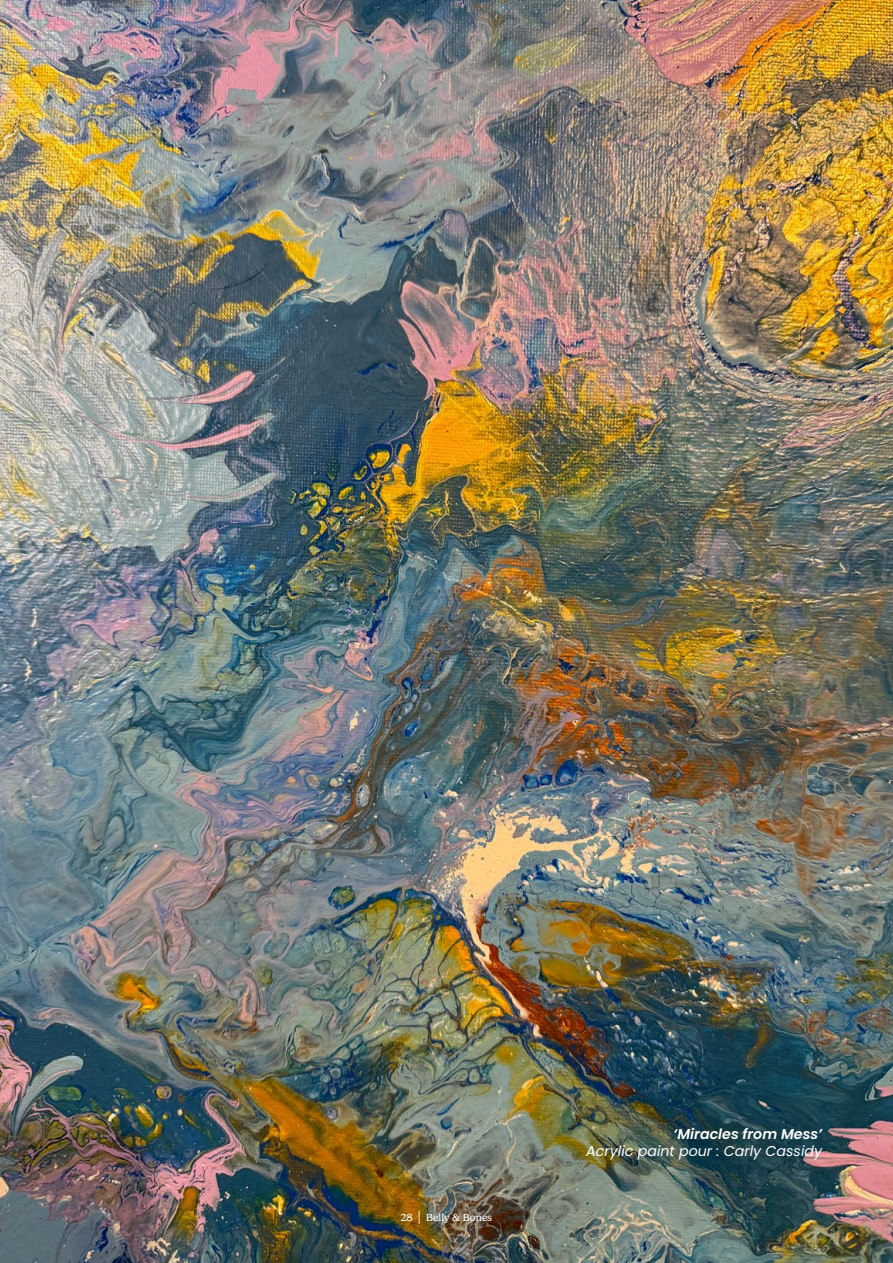
<style>
.page{position:relative;width:893px;height:1263px;background:#fff}
.page>*{position:absolute;margin:0;border:0;box-sizing:border-box;transform-origin:0 0}
.t1{font:italic 14.25px "Poppins";color:#fff}
.t2{font:italic 600 14.25px "Poppins";color:#fff}
.t3{font:10.5px "Gelica";color:#fff}
.s1{font-size:14.1px}
</style>
<div class="page">
<img style="left:0;top:0;width:893px;height:1263px">
<p class="t3" style="left:401px;top:1212px;width:93px">28 <span class="s1">|</span> Belly &amp; Bones</p>
<p class="t2" style="left:674px;top:1125px;width:150px">‘Miracles from Mess’</p>
<p class="t1" style="left:586px;top:1142px;width:237px">Acrylic paint pour : Carly Cassidy</p>
</div>
